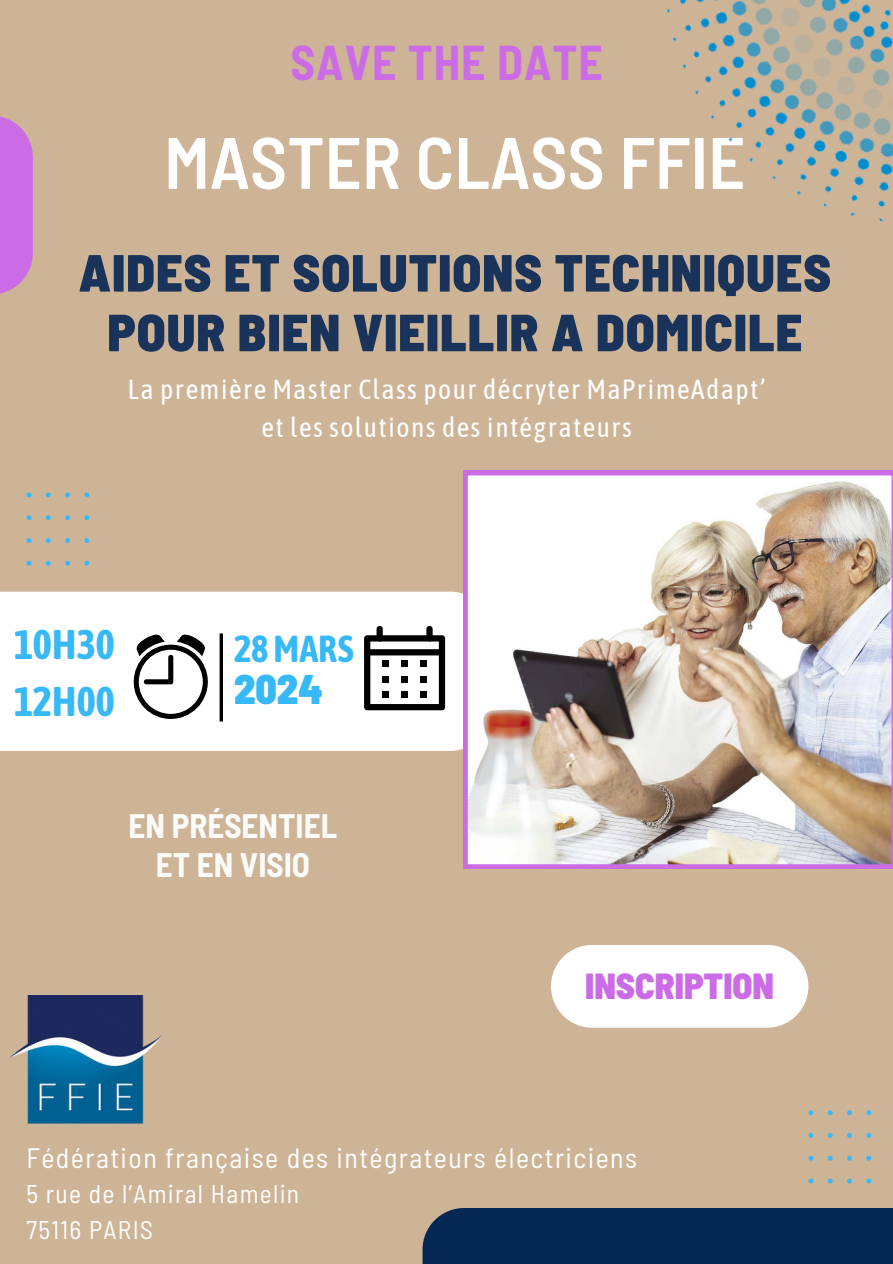
<style>
.page{position:relative;width:893px;height:1264px;background:#fff}
.page>*{position:absolute;margin:0;border:0;box-sizing:border-box;transform-origin:0 0}
.t1{font:600 semi-condensed 72.6px "Barlow";color:#fff}
.t2{font:900 semi-condensed 52.2px/59.7px "Barlow";letter-spacing:.02em;color:#1a335a;text-align:center}
.t3{font:700 semi-condensed 47.7px "Barlow";letter-spacing:.02em;color:#cb6ce6}
.t4{font:900 semi-condensed 41.4px "Barlow";color:#37b9f8}
.t5{font:700 41.25px "Asap Condensed";color:#37b9f8}
.t6{font:700 37.5px "Asap Condensed";color:#37b9f8}
.t7{font:900 semi-condensed 36.15px "Barlow";color:#cb6ce6}
.t8{font:700 semi-condensed 33.15px/39.3px "Barlow";color:#fbfbfa;text-align:center}
.t9{font:semi-condensed 27.9px "Barlow";letter-spacing:.05em;color:#fff}
.t10{font:27.6px "Asap Condensed";letter-spacing:.05em;color:#fff}
.t11{font:semi-condensed 25.5px "Barlow";letter-spacing:.05em;color:#fff}
</style>
<div class="page">
<div style="left:0;top:0;width:892px;height:1263px;background:#ceb497"></div>
<div style="left:0;top:591px;width:463px;height:160px;background:#fff"></div>
<div style="left:422px;top:1207px;width:470px;height:56px;background:#052754"></div>
<div style="left:0;top:116px;width:33px;height:178px;background:#cb6ce6"></div>
<svg style="left:364px;top:626px;width:81px;height:84px;background:#989898"></svg>
<svg style="left:134px;top:633px;width:74px;height:86px;background:#b3b3b3"></svg>
<svg style="left:219px;top:633px;width:4px;height:88px"></svg>
<div style="left:551px;top:944px;width:257px;height:83px;background:#fff;border-radius:41px"></div>
<svg style="left:26px;top:492px;width:63px;height:73px"></svg>
<svg style="left:808px;top:1110px;width:63px;height:73px"></svg>
<img style="left:666px;top:0;width:226px;height:222px">
<img style="left:10px;top:995px;width:152px;height:129px">
<img style="left:463px;top:471px;width:429px;height:397px">
<h3 class="t3" style="left:290px;top:33px;width:314px">SAVE THE DATE</h3>
<p class="t1" style="left:164px;top:116px;width:582px">MASTER CLASS FFIE</p>
<h2 class="t2" style="left:78px;top:241px;width:754px">AIDES ET SOLUTIONS TECHNIQUES<br>POUR BIEN VIEILLIR A DOMICILE</h2>
<p class="t10" style="left:128px;top:373px;width:639px">La première Master Class pour décryter MaPrimeAdapt’</p>
<p class="t10" style="left:261px;top:411px;width:372px">et les solutions des intégrateurs</p>
<p class="t5" style="left:14px;top:621px;width:102px">10H30</p>
<p class="t6" style="left:234px;top:627px;width:121px">28MARS</p>
<p class="t4" style="left:234px;top:662px;width:90px">2024</p>
<h3 class="t5" style="left:14px;top:677px;width:102px">12H00</h3>
<p class="t8" style="left:128px;top:805px;width:210px">EN PRÉSENTIEL<br>ET EN VISIO</p>
<h3 class="t7" style="left:585px;top:963px;width:190px">INSCRIPTION</h3>
<h4 class="t9" style="left:26px;top:1140px;width:612px">Fédération française des intégrateurs électriciens</h4>
<h3 class="t11" style="left:26px;top:1177px;width:274px">5 rue de l’Amiral Hamelin</h3>
<h4 class="t11" style="left:26px;top:1213px;width:128px">75116 PARIS</h4>
</div>
